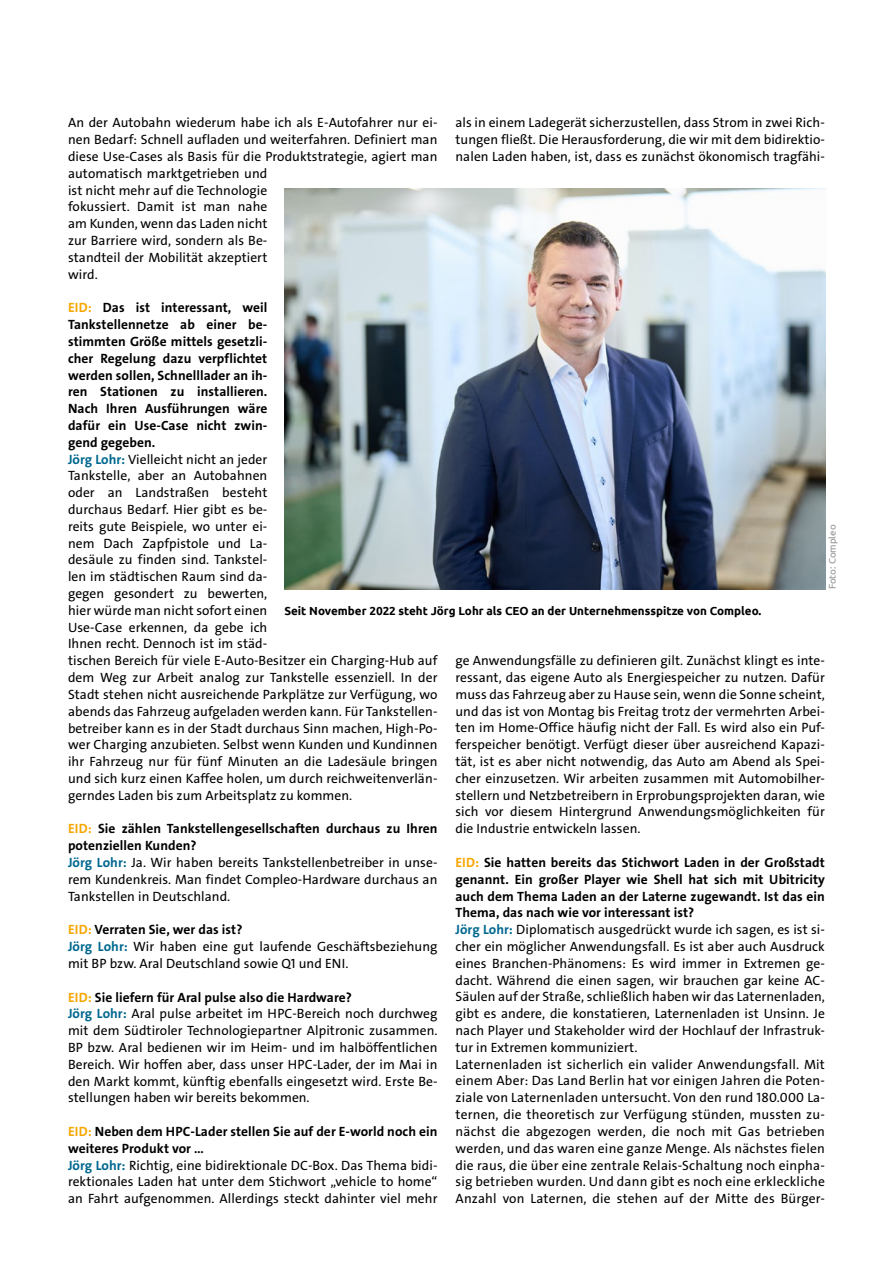
<style>
.page{position:relative;width:893px;height:1263px;background:#fff}
.page>*{position:absolute;margin:0;border:0;box-sizing:border-box;transform-origin:0 0}
.t1{font:13.5px/16.8px "The Sans Os F";letter-spacing:.005em;color:#000}
.t2{font:700 11.7px "Ubuntu";color:#000}
.t3{font:9.75px "Ubuntu";color:#929292}
.s1{font-weight:700;color:#f7a600}
.s2{font-weight:700}
.s3{font-weight:700;color:#00688f}
</style>
<div class="page">
<img style="left:284px;top:188px;width:541px;height:401px">
<p class="t1" style="left:455px;top:114px;width:371px;text-align:justify">als in einem Ladegerät sicherzustellen, dass Strom in zwei Rich&shy;tungen fließt. Die Herausforderung, die wir mit dem bidirektio&shy;nalen Laden haben, ist, dass es zunächst ökonomisch tragfähi-</p>
<p class="t1" style="left:68px;top:115px;width:371px">An der Autobahn wiederum habe ich als E-Autofahrer nur ei&shy;nen Bedarf: Schnell aufladen und weiterfahren. Definiert man diese Use-Cases als Basis für die Produktstrategie, agiert man automatisch marktgetrieben und<br>ist nicht mehr auf die Technologie<br>fokussiert. Damit ist man nahe<br>am Kunden, wenn das Laden nicht<br>zur Barriere wird, sondern als Be-<br>standteil der Mobilität akzeptiert<br>wird.</p>
<p class="t1" style="left:68px;top:299px;width:371px"><span class="s1">EID:</span> <span class="s2">Das ist interessant, weil<br>Tankstellennetze ab einer be-<br>stimmten Größe mittels gesetzli-<br>cher Regelung dazu verpflichtet<br>werden sollen, Schnelllader an ih-<br>ren Stationen zu installieren.<br>Nach Ihren Ausführungen wäre<br>dafür ein Use-Case nicht zwin-<br>gend gegeben.<br></span><span class="s3">Jörg Lohr:</span> Vielleicht nicht an jeder<br>Tankstelle, aber an Autobahnen<br>oder an Landstraßen besteht<br>durchaus Bedarf. Hier gibt es be-<br>reits gute Beispiele, wo unter ei-<br>nem Dach Zapfpistole und La-<br>desäule zu finden sind. Tankstel-<br>len im städtischen Raum sind da-<br>gegen gesondert zu bewerten,<br>hier würde man nicht sofort einen<br>Use-Case erkennen, da gebe ich<br>Ihnen recht. Dennoch ist im städ-<br>tischen Bereich für viele E-Auto-Besitzer ein Charging-Hub auf dem Weg zur Arbeit analog zur Tankstelle essenziell. In der Stadt stehen nicht ausreichende Parkplätze zur Verfügung, wo abends das Fahrzeug aufgeladen werden kann. Für Tankstellen&shy;betreiber kann es in der Stadt durchaus Sinn machen, High-Po&shy;wer Charging anzubieten. Selbst wenn Kunden und Kundinnen ihr Fahrzeug nur für fünf Minuten an die Ladesäule bringen und sich kurz einen Kaffee holen, um durch reichweitenverlän&shy;gerndes Laden bis zum Arbeitsplatz zu kommen.</p>
<p class="t1" style="left:68px;top:820px;width:371px"><span class="s1">EID:</span> <span class="s2">Sie zählen Tankstellengesellschaften durchaus zu Ihren potenziellen Kunden?<br></span><span class="s3">Jörg Lohr:</span> Ja. Wir haben bereits Tankstellenbetreiber in unse&shy;rem Kundenkreis. Man findet Compleo-Hardware durchaus an Tankstellen in Deutschland.</p>
<p class="t1" style="left:68px;top:921px;width:371px"><span class="s1">EID:</span> <span class="s2">Verraten Sie, wer das ist?<br></span><span class="s3">Jörg Lohr:</span> Wir haben eine gut laufende Geschäftsbeziehung mit BP bzw. Aral Deutschland sowie Q1 und ENI.</p>
<p class="t1" style="left:68px;top:989px;width:371px"><span class="s1">EID:</span> <span class="s2">Sie liefern für Aral pulse also die Hardware?<br></span><span class="s3">Jörg Lohr:</span> Aral pulse arbeitet im HPC-Bereich noch durchweg mit dem Südtiroler Technologiepartner Alpitronic zusammen.<br>BP bzw. Aral bedienen wir im Heim- und im halböffentlichen Bereich. Wir hoffen aber, dass unser HPC-Lader, der im Mai in den Markt kommt, künftig ebenfalls eingesetzt wird. Erste Be&shy;stellungen haben wir bereits bekommen.</p>
<p class="t1" style="left:68px;top:1123px;width:371px"><span class="s1">EID:</span> <span class="s2">Neben dem HPC-Lader stellen Sie auf der E-world noch ein weiteres Produkt vor …<br></span><span class="s3">Jörg Lohr:</span> Richtig, eine bidirektionale DC-Box. Das Thema bidi&shy;rektionales Laden hat unter dem Stichwort „vehicle to home“ an Fahrt aufgenommen. Allerdings steckt dahinter viel mehr</p>
<p class="t3" style="left:826px;top:589px;width:66px;rotate:-90deg">Foto: Compleo</p>
<p class="t2" style="left:284px;top:604px;width:478px">Seit November 2022 steht Jörg Lohr als CEO an der Unternehmensspitze von Compleo.</p>
<p class="t1" style="left:455px;top:652px;width:371px;text-align:justify">ge Anwendungsfälle zu definieren gilt. Zunächst klingt es inte&shy;ressant, das eigene Auto als Energiespeicher zu nutzen. Dafür muss das Fahrzeug aber zu Hause sein, wenn die Sonne scheint, und das ist von Montag bis Freitag trotz der vermehrten Arbei&shy;ten im Home-Office häufig nicht der Fall. Es wird also ein Puf&shy;ferspeicher benötigt. Verfügt dieser über ausreichend Kapazi&shy;tät, ist es aber nicht notwendig, das Auto am Abend als Spei&shy;cher einzusetzen. Wir arbeiten zusammen mit Automobilher&shy;stellern und Netzbetreibern in Erprobungsprojekten daran, wie sich vor diesem Hintergrund Anwendungsmöglichkeiten für die Industrie entwickeln lassen.</p>
<p class="t1" style="left:455px;top:854px;width:371px"><span class="s1">EID:</span> <span class="s2">Sie hatten bereits das Stichwort Laden in der Großstadt genannt. Ein großer Player wie Shell hat sich mit Ubitricity auch dem Thema Laden an der Laterne zugewandt. Ist das ein Thema, das nach wie vor interessant ist?<br></span><span class="s3">Jörg Lohr:</span> Diplomatisch ausgedrückt wurde ich sagen, es ist si&shy;cher ein möglicher Anwendungsfall. Es ist aber auch Ausdruck eines Branchen-Phänomens: Es wird immer in Extremen ge&shy;dacht. Während die einen sagen, wir brauchen gar keine AC-Säulen auf der Straße, schließlich haben wir das Laternenladen, gibt es andere, die konstatieren, Laternenladen ist Unsinn. Je nach Player und Stakeholder wird der Hochlauf der Infrastruk&shy;tur in Extremen kommuniziert.<br>Laternenladen ist sicherlich ein valider Anwendungsfall. Mit einem Aber: Das Land Berlin hat vor einigen Jahren die Poten&shy;ziale von Laternenladen untersucht. Von den rund 180.000 La&shy;ternen, die theoretisch zur Verfügung stünden, mussten zu&shy;nächst die abgezogen werden, die noch mit Gas betrieben werden, und das waren eine ganze Menge. Als nächstes fielen die raus, die über eine zentrale Relais-Schaltung noch einpha&shy;sig betrieben wurden. Und dann gibt es noch eine erkleckliche Anzahl von Laternen, die stehen auf der Mitte des Bürger-</p>
</div>
